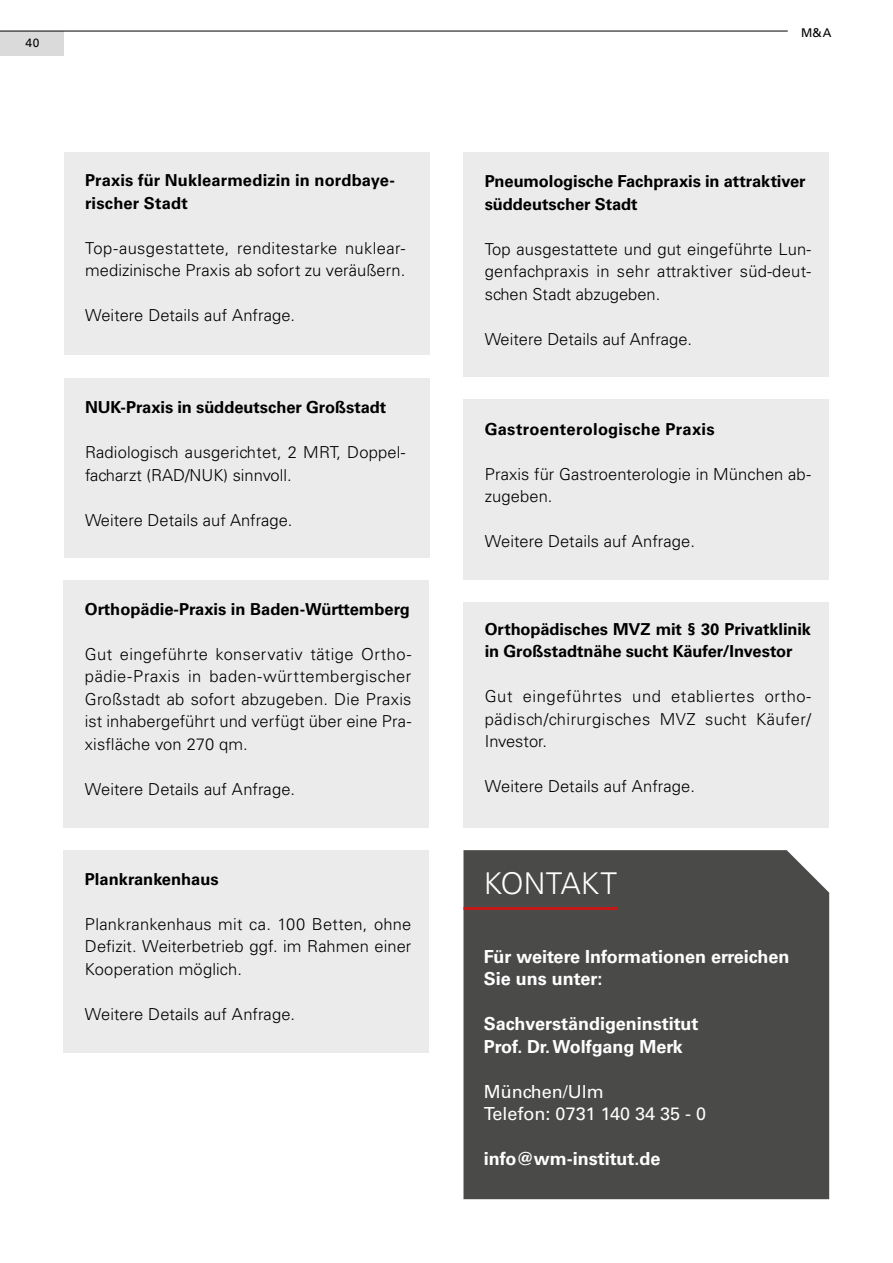
<style>
.page{position:relative;width:893px;height:1263px;background:#fff}
.page>*{position:absolute;margin:0;border:0;box-sizing:border-box;transform-origin:0 0}
.t1{font:300 30px "Univers LT Std";letter-spacing:.005em;color:#fff}
.t2{font:700 18px/22.5px "Univers LT Std";color:#fff}
.t3{font:18px "Univers LT Std";color:#fff}
.Headline_Fließtext{font:300 16.5px/22.5px "Univers LT Std";letter-spacing:.005em;color:#000;text-align:justify}
.Headline_Fließtext-2{font:700 16.5px/22.5px "Univers LT Std";color:#000}
.Headline_Fließtext-3{font:700 16.5px "Univers LT Std";letter-spacing:.02em;color:#000}
.Fließtext{font:12px "Univers LT Std";color:#000}
</style>
<div class="page">
<div style="left:463px;top:400px;width:366px;height:180px;background:#ebebeb"></div>
<div style="left:64px;top:580px;width:365px;height:248px;background:#ebebeb"></div>
<div style="left:64px;top:850px;width:365px;height:203px;background:#ebebeb"></div>
<div style="left:64px;top:153px;width:365px;height:202px;background:#ebebeb"></div>
<div style="left:64px;top:378px;width:365px;height:180px;background:#ebebeb"></div>
<div style="left:463px;top:603px;width:366px;height:225px;background:#ebebeb"></div>
<div style="left:463px;top:153px;width:366px;height:224px;background:#ebebeb"></div>
<div style="left:0;top:31px;width:64px;height:24px;background:#dadada"></div>
<hr style="left:0;top:31px;width:788px;height:1px;background:#000">
<div style="left:463px;top:850px;width:366px;height:349px;background:#4a4a49"></div>
<hr style="left:463px;top:907px;width:155px;height:3px;background:#c51718">
<p class="Fließtext" style="left:26px;top:35px;width:15px">40</p>
<p class="Headline_Fließtext-2" style="left:85px;top:169px;width:311px">Praxis für Nuklearmedizin in nordbaye&shy;rischer Stadt</p>
<p class="Headline_Fließtext" style="left:85px;top:237px;width:322px">Top-ausgestattete, renditestarke nuklear&shy;medizinische Praxis ab sofort zu veräußern.</p>
<p class="Headline_Fließtext" style="left:85px;top:304px;width:212px">Weitere Details auf Anfrage.</p>
<p class="Headline_Fließtext-2" style="left:85px;top:396px;width:303px">NUK-Praxis in süddeutscher Großstadt</p>
<p class="Headline_Fließtext" style="left:85px;top:441px;width:322px">Radiologisch ausgerichtet, 2 MRT, Doppel&shy;facharzt (RAD/NUK) sinnvoll.</p>
<p class="Headline_Fließtext" style="left:85px;top:509px;width:209px">Weitere Details auf Anfrage.</p>
<p class="Headline_Fließtext-2" style="left:85px;top:598px;width:326px">Orthopädie-Praxis in Baden-Württemberg</p>
<p class="Headline_Fließtext" style="left:85px;top:643px;width:328px">Gut eingeführte konservativ tätige Ortho&shy;pädie-Praxis in baden-württembergischer Großstadt ab sofort abzugeben. Die Praxis ist inhabergeführt und verfügt über eine Pra&shy;xisfläche von 270 qm.</p>
<p class="Headline_Fließtext" style="left:85px;top:778px;width:212px">Weitere Details auf Anfrage.</p>
<p class="Headline_Fließtext-2" style="left:85px;top:868px;width:135px">Plankrankenhaus</p>
<p class="Headline_Fließtext" style="left:85px;top:913px;width:328px">Plankrankenhaus mit ca. 100 Betten, ohne Defizit. Weiterbetrieb ggf. im Rahmen einer Kooperation möglich.</p>
<p class="Headline_Fließtext" style="left:85px;top:1003px;width:212px">Weitere Details auf Anfrage.</p>
<p class="Fließtext" style="left:801px;top:26px;width:32px">M&amp;A</p>
<p class="Headline_Fließtext-2" style="left:485px;top:170px;width:322px">Pneumologische Fachpraxis in attraktiver süddeutscher Stadt</p>
<p class="Headline_Fließtext" style="left:485px;top:237px;width:328px">Top ausgestattete und gut eingeführte Lun&shy;genfachpraxis in sehr attraktiver süd-deut&shy;schen Stadt abzugeben.</p>
<p class="Headline_Fließtext" style="left:485px;top:327px;width:209px">Weitere Details auf Anfrage.</p>
<p class="Headline_Fließtext-3" style="left:485px;top:419px;width:231px">Gastroenterologische Praxis</p>
<p class="Headline_Fließtext" style="left:485px;top:462px;width:328px">Praxis für Gastroenterologie in München ab&shy;zugeben.</p>
<p class="Headline_Fließtext" style="left:485px;top:530px;width:212px">Weitere Details auf Anfrage.</p>
<p class="Headline_Fließtext-2" style="left:485px;top:618px;width:328px">Orthopädisches MVZ mit § 30 Privatklinik in Großstadtnähe sucht Käufer/Investor</p>
<p class="Headline_Fließtext" style="left:485px;top:685px;width:328px">Gut eingeführtes und etabliertes ortho&shy;pädisch/chirurgisches MVZ sucht Käufer/ Investor.</p>
<p class="Headline_Fließtext" style="left:485px;top:775px;width:212px">Weitere Details auf Anfrage.</p>
<p class="t1" style="left:484px;top:866px;width:135px">KONTAKT</p>
<p class="t2" style="left:484px;top:945px;width:307px">Für weitere Informationen erreichen<br>Sie uns unter:</p>
<p class="t2" style="left:484px;top:1013px;width:216px">Sachverständigeninstitut<br>Prof. Dr. Wolfgang Merk</p>
<p class="t3" style="left:484px;top:1080px;width:122px">München/Ulm</p>
<p class="t3" style="left:484px;top:1103px;width:224px">Telefon: 0731 140 34 35 - 0</p>
<p class="t2" style="left:484px;top:1148px;width:178px">info@wm-institut.de</p>
</div>
